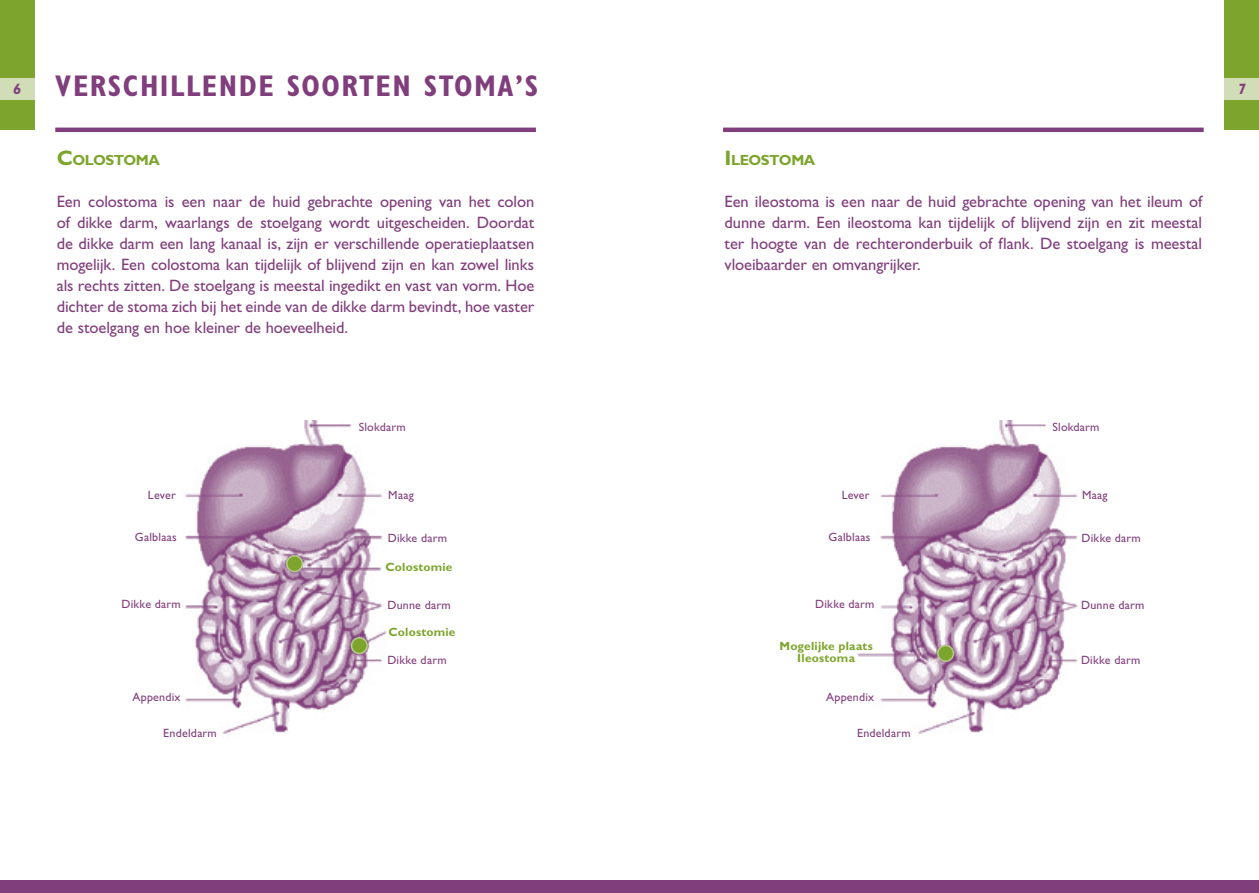
<style>
.page{position:relative;width:1259px;height:893px;background:#fff}
.page>*{position:absolute;margin:0;border:0;box-sizing:border-box;transform-origin:0 0}
.t1{font:700 condensed 30px "Gill Sans Std";letter-spacing:.05em;color:#813e7c}
.t2{font:16.5px/21px "Gill Sans Std";letter-spacing:-.005em;color:#813e7c;text-align:justify}
.t3{font:italic 700 15px "Gill Sans Std";color:#813e7c}
.t4{font:700 14.7px "Gill Sans Std";letter-spacing:-.035em;color:#7da52d}
.t5{font:12px "Gill Sans Std";letter-spacing:.02em;color:#813e7c}
.t6{font:700 12px/12px "Gill Sans Std";letter-spacing:.015em;color:#7da52d;text-align:center}
.s1{font-size:21px}
</style>
<div class="page">
<div style="left:0;top:0;width:34px;height:130px;background:#7da52d"></div>
<div style="left:0;top:79px;width:34px;height:21px;background:#d1ddb6"></div>
<div style="left:0;top:880px;width:629px;height:13px;background:#813e7c"></div>
<hr style="left:55px;top:128px;width:481px;height:4px;background:#813e7c">
<div style="left:1225px;top:0;width:34px;height:130px;background:#7da52d"></div>
<div style="left:1225px;top:79px;width:34px;height:21px;background:#d1ddb6"></div>
<div style="left:629px;top:880px;width:630px;height:13px;background:#813e7c"></div>
<hr style="left:723px;top:128px;width:480px;height:4px;background:#813e7c">
<img style="left:185px;top:421px;width:202px;height:313px">
<img style="left:857px;top:421px;width:221px;height:313px">
<div style="left:287px;top:556px;width:15px;height:15px;background:#7da52d;border-radius:50%"></div>
<div style="left:286px;top:555px;width:17px;height:17px;border:2px solid #b7cb8c;border-radius:50%"></div>
<div style="left:351px;top:638px;width:16px;height:15px;background:#7da52d;border-radius:50%"></div>
<div style="left:351px;top:637px;width:17px;height:17px;border:2px solid #b7cb8c;border-radius:50%"></div>
<div style="left:938px;top:646px;width:15px;height:15px;background:#7da52d;border-radius:50%"></div>
<div style="left:937px;top:645px;width:17px;height:17px;border:2px solid #b7cb8c;border-radius:50%"></div>
<h1 class="t1" style="left:55px;top:68px;width:484px">VERSCHI LLENDE SOORTEN STOMA’S</h1>
<p class="t3" style="left:13px;top:81px;width:9px">6</p>
<p class="t3" style="left:1238px;top:81px;width:9px">7</p>
<p class="t4" style="left:57px;top:151px;width:105px"><span class="s1">C</span>OLOSTOMA</p>
<p class="t2" style="left:57px;top:191px;width:479px">Een colostoma is een naar de huid gebrachte opening van het colon of dikke darm, waarlangs de stoelgang wordt uitgescheiden. Doordat de dikke darm een lang kanaal is, zijn er verschillende operatieplaatsen mogelijk. Een colostoma kan tijdelijk of blijvend zijn en kan zowel links als rechts zitten. De stoelgang is meestal ingedikt en vast van vorm. Hoe dichter de stoma zich bij het einde van de dikke darm bevindt, hoe vaster de stoelgang en hoe kleiner de hoeveelheid.</p>
<p class="t4" style="left:724px;top:151px;width:92px"><span class="s1">I</span>LEOSTOMA</p>
<p class="t2" style="left:724px;top:191px;width:479px">Een ileostoma is een naar de huid gebrachte opening van het ileum of dunne darm. Een ileostoma kan tijdelijk of blijvend zijn en zit meestal ter hoogte van de rechteronderbuik of flank. De stoelgang is meestal vloeibaarder en omvangrijker.</p>
<p class="t5" style="left:359px;top:420px;width:49px">Slokdarm</p>
<p class="t5" style="left:1052px;top:420px;width:49px">Slokdarm</p>
<p class="t5" style="left:388px;top:488px;width:27px">Maag</p>
<p class="t5" style="left:1082px;top:488px;width:27px">Maag</p>
<p class="t5" style="left:388px;top:531px;width:61px">Dikke darm</p>
<p class="t5" style="left:1081px;top:531px;width:61px">Dikke darm</p>
<p class="t5" style="left:148px;top:488px;width:29px">Lever</p>
<p class="t5" style="left:841px;top:488px;width:29px">Lever</p>
<p class="t5" style="left:135px;top:530px;width:43px">Galblaas</p>
<p class="t5" style="left:828px;top:530px;width:43px">Galblaas</p>
<p class="t6" style="left:385px;top:561px;width:69px">Colostomie</p>
<p class="t5" style="left:121px;top:597px;width:61px">Dikke darm</p>
<p class="t5" style="left:815px;top:597px;width:61px">Dikke darm</p>
<p class="t5" style="left:387px;top:598px;width:65px">Dunne darm</p>
<p class="t5" style="left:1081px;top:598px;width:65px">Dunne darm</p>
<p class="t6" style="left:388px;top:626px;width:69px">Colostomie</p>
<p class="t6" style="left:779px;top:640px;width:95px">Mogelijke plaats<br>Ileostoma</p>
<p class="t5" style="left:387px;top:653px;width:61px">Dikke darm</p>
<p class="t5" style="left:1081px;top:653px;width:61px">Dikke darm</p>
<p class="t5" style="left:132px;top:690px;width:50px">Appendix</p>
<p class="t5" style="left:826px;top:690px;width:50px">Appendix</p>
<p class="t5" style="left:163px;top:726px;width:55px">Endeldarm</p>
<p class="t5" style="left:857px;top:726px;width:55px">Endeldarm</p>
</div>
